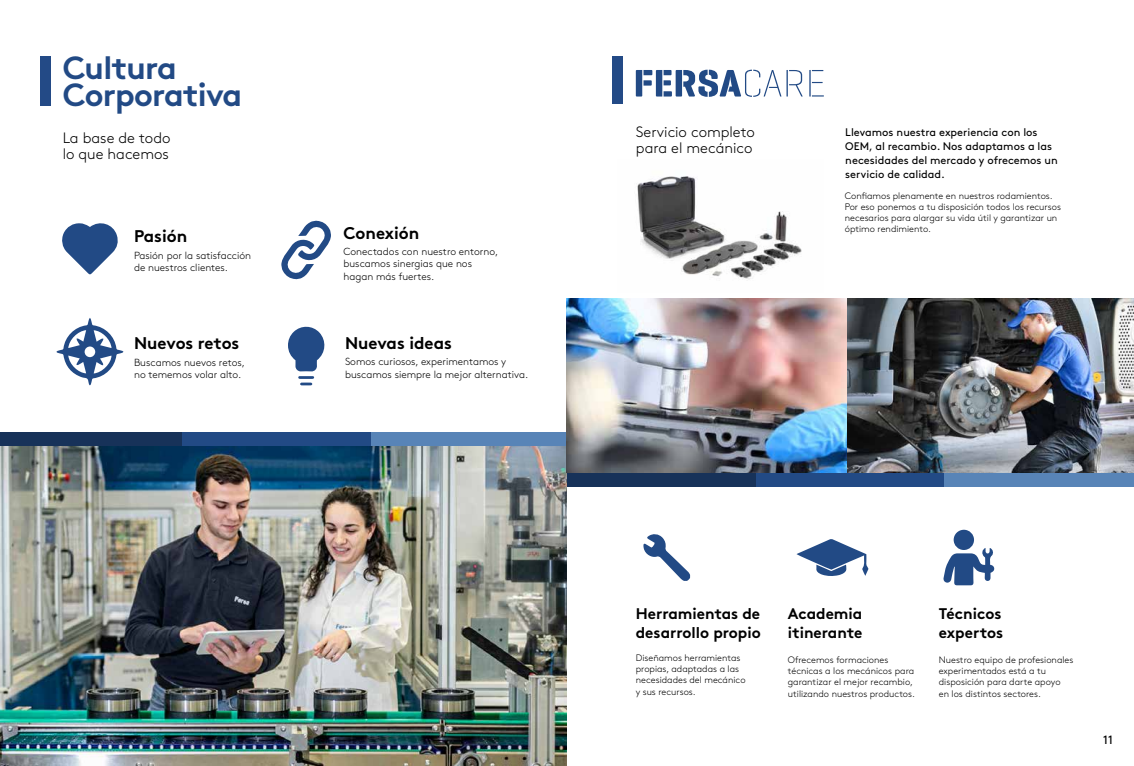
<style>
.page{position:relative;width:1134px;height:766px;background:#fff}
.page>*{position:absolute;margin:0;border:0;box-sizing:border-box;transform-origin:0 0}
.t1{font:700 32px/27px "Brown Std";letter-spacing:-.025em;color:#224a85}
.t2{font:700 16.9px "Brown Std";color:#000}
.t3{font:700 15.4px/18.5px "Brown Std";color:#000}
.t4{font:300 15px/16px "Brown Std";color:#000}
.t5{font:12px "Brown Std";color:#000}
.t6{font:11px/14px "Brown Std";color:#000}
.t7{font:300 10.3px/12.3px "Brown Std";color:#000}
.t8{font:300 9.4px/11.2px "Brown Std";color:#000}
</style>
<div class="page">
<img style="left:637px;top:176px;width:165px;height:103px">
<svg style="left:636px;top:70px;width:167px;height:27px"></svg>
<svg style="left:809px;top:70px;width:15px;height:26px"></svg>
<svg style="left:643px;top:534px;width:47px;height:46px"></svg>
<svg style="left:796px;top:539px;width:72px;height:37px"></svg>
<svg style="left:288px;top:326px;width:37px;height:59px"></svg>
<svg style="left:62px;top:223px;width:56px;height:52px"></svg>
<svg style="left:281px;top:221px;width:50px;height:58px"></svg>
<div style="left:181px;top:432px;width:190px;height:14px;background:#224a85"></div>
<div style="left:755px;top:472px;width:190px;height:14px;background:#224a85"></div>
<div style="left:0;top:432px;width:182px;height:14px;background:#173259"></div>
<div style="left:565px;top:472px;width:190px;height:14px;background:#173259"></div>
<div style="left:371px;top:432px;width:196px;height:14px;background:#5884b7"></div>
<div style="left:945px;top:472px;width:189px;height:14px;background:#5884b7"></div>
<img style="left:0;top:446px;width:567px;height:319px">
<svg style="left:56px;top:318px;width:67px;height:67px"></svg>
<svg style="left:943px;top:547px;width:51px;height:38px"></svg>
<div style="left:954px;top:529px;width:20px;height:21px;background:#224a85;border-radius:50%"></div>
<img style="left:567px;top:298px;width:567px;height:174px">
<div style="left:612px;top:57px;width:11px;height:47px;background:#234a86"></div>
<div style="left:40px;top:57px;width:10px;height:49px;background:#234a86"></div>
<h1 class="t1" style="left:63px;top:54px;width:181px">Cultura<br>Corporativa</h1>
<h3 class="t4" style="left:63px;top:130px;width:109px">La base de todo lo que hacemos</h3>
<h3 class="t4" style="left:636px;top:124px;width:121px">Servicio completo para el mecánico</h3>
<h2 class="t2" style="left:134px;top:226px;width:55px">Pasión</h2>
<h2 class="t2" style="left:343px;top:223px;width:77px">Conexión</h2>
<p class="t7" style="left:134px;top:249px;width:119px">Pasión por la satisfacción de nuestros clientes.</p>
<p class="t7" style="left:343px;top:245px;width:156px">Conectados con nuestro entorno, buscamos sinergias que nos hagan más fuertes.</p>
<h2 class="t2" style="left:134px;top:333px;width:107px">Nuevos retos</h2>
<h2 class="t2" style="left:345px;top:332px;width:108px">Nuevas ideas</h2>
<p class="t7" style="left:134px;top:356px;width:112px">Buscamos nuevos retos, no tememos volar alto.</p>
<p class="t7" style="left:345px;top:355px;width:185px">Somos curiosos, experimentamos y buscamos siempre la mejor alternativa.</p>
<p class="t6" style="left:845px;top:125px;width:214px">Llevamos nuestra experiencia con los OEM, al recambio. Nos adaptamos a las necesidades del mercado y ofrecemos un servicio de calidad.</p>
<p class="t8" style="left:845px;top:190px;width:218px">Confiamos plenamente en nuestros rodamientos.<br>Por eso ponemos a tu disposición todos los recursos necesarios para alargar su vida útil y garantizar un óptimo rendimiento.</p>
<h3 class="t3" style="left:636px;top:604px;width:126px">Herramientas de desarrollo propio</h3>
<h3 class="t3" style="left:788px;top:604px;width:76px">Academia itinerante</h3>
<h3 class="t3" style="left:939px;top:604px;width:66px">Técnicos expertos</h3>
<p class="t8" style="left:636px;top:652px;width:111px">Diseñamos herramientas propias, adaptadas a las necesidades del mecánico y sus recursos.</p>
<p class="t8" style="left:788px;top:654px;width:129px">Ofrecemos formaciones técnicas a los mecánicos para garantizar el mejor recambio, utilizando nuestros productos.</p>
<p class="t8" style="left:939px;top:654px;width:136px">Nuestro equipo de profesionales experimentados está a tu disposición para darte apoyo<br>en los distintos sectores.</p>
<p class="t5" style="left:1103px;top:732px;width:12px">11</p>
</div>
